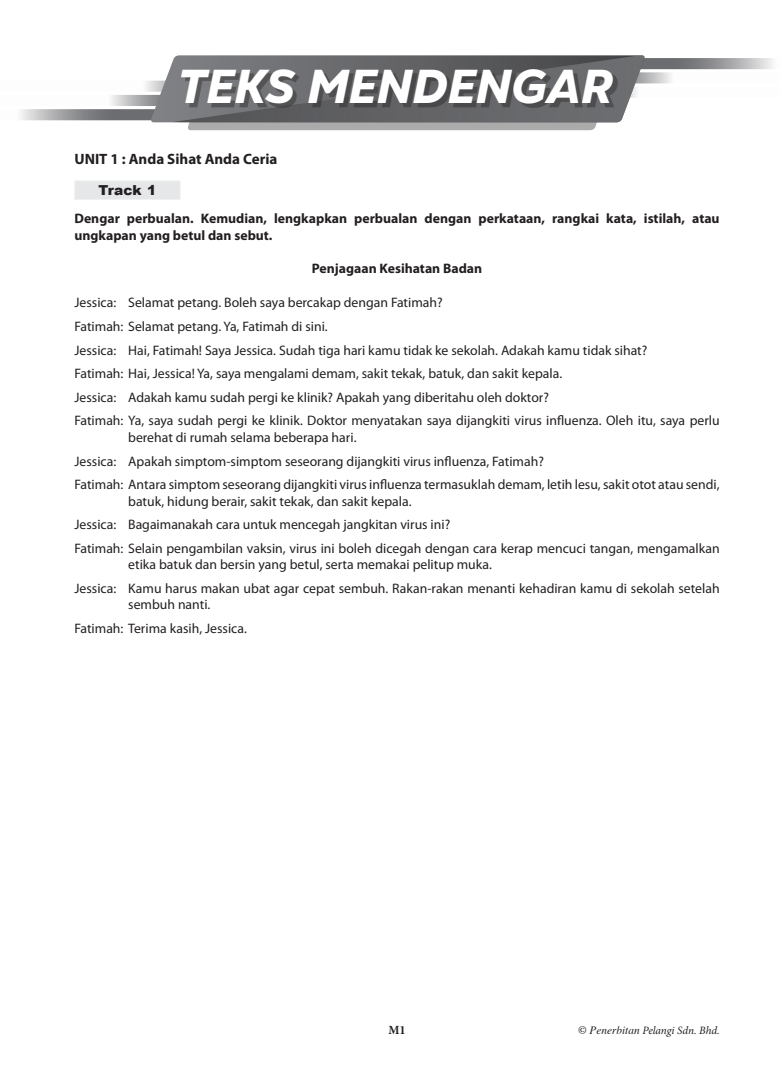
<style>
.page{position:relative;width:780px;height:1088px;background:#fff}
.page>*{position:absolute;margin:0;border:0;box-sizing:border-box;transform-origin:0 0}
.FT_Body_Text{font:italic 800 47.5px "Gogh";color:#fff}
.Body_Text{font:700 15px "Myriad Pro";color:#231f20}
.Body_Text-2{font:13.75px/16.5px "Myriad Pro";color:#231f20}
.Body_Text-3{font:700 13.75px/16.5px "Myriad Pro";color:#231f20}
.t1{font:900 13.75px "Arial";letter-spacing:-.01em;color:#231f20}
.t2{font:700 12.5px "Minion Pro";color:#231f20}
.t3{font:italic 11.25px "Minion Pro";letter-spacing:-.01em;color:#231f20}
.s1{font-style:normal;font-size:12.5px}
.s2{font-family:"Times"}
</style>
<div class="page">
<div style="left:74px;top:181px;width:106px;height:19px;background:#e6e7e9"></div>
<svg style="left:645px;top:58px;width:127px;height:11px"></svg>
<svg style="left:645px;top:72px;width:26px;height:11px"></svg>
<svg style="left:20px;top:109px;width:130px;height:11px"></svg>
<svg style="left:111px;top:95px;width:39px;height:11px"></svg>
<svg style="left:150px;top:55px;width:495px;height:75px;background:#808082"></svg>
<div style="left:185px;top:73px;width:432px;height:35px;background:#231f20;opacity:.4"></div>
<p class="FT_Body_Text" style="left:177px;top:56px;width:437px">TEKS MENDENGAR</p>
<p class="Body_Text" style="left:74px;top:149px;width:204px">UNIT 1 : Anda Sihat Anda Ceria</p>
<p class="t1" style="left:99px;top:180px;width:59px">Track 1</p>
<p class="Body_Text-3" style="left:74px;top:210px;width:646px">Dengar perbualan. Kemudian, lengkapkan perbualan dengan perkataan, rangkai kata, istilah, atau ungkapan yang betul dan sebut.</p>
<p class="Body_Text-3" style="left:312px;top:260px;width:172px">Penjagaan Kesihatan Badan</p>
<p class="Body_Text-2" style="left:74px;top:294px;width:370px">Jessica: Selamat petang. Boleh saya bercakap dengan Fatimah?</p>
<p class="Body_Text-2" style="left:74px;top:318px;width:255px">Fatimah: Selamat petang. Ya, Fatimah di sini.</p>
<p class="Body_Text-2" style="left:74px;top:342px;width:574px">Jessica: Hai, Fatimah! Saya Jessica. Sudah tiga hari kamu tidak ke sekolah. Adakah kamu tidak sihat?</p>
<p class="Body_Text-2" style="left:74px;top:365px;width:489px">Fatimah: Hai, Jessica! Ya, saya mengalami demam, sakit tekak, batuk, dan sakit kepala.</p>
<p class="Body_Text-2" style="left:74px;top:389px;width:476px">Jessica: Adakah kamu sudah pergi ke klinik? Apakah yang diberitahu oleh doktor?</p>
<p class="Body_Text-2" style="left:128px;top:412px;width:593px;text-indent:-54px">Fatimah: Ya, saya sudah pergi ke klinik. Doktor menyatakan saya dijangkiti virus influenza. Oleh itu, saya perlu berehat di rumah selama beberapa hari.</p>
<p class="Body_Text-2" style="left:74px;top:452px;width:471px">Jessica: Apakah simptom-simptom seseorang dijangkiti virus influenza, Fatimah?</p>
<p class="Body_Text-2" style="left:128px;top:476px;width:593px;text-indent:-54px">Fatimah: Antara simptom seseorang dijangkiti virus influenza termasuklah demam, letih lesu, sakit otot atau sendi, batuk, hidung berair, sakit tekak, dan sakit kepala.</p>
<p class="Body_Text-2" style="left:74px;top:516px;width:377px">Jessica: Bagaimanakah cara untuk mencegah jangkitan virus ini?</p>
<p class="Body_Text-2" style="left:128px;top:540px;width:593px;text-indent:-54px">Fatimah: Selain pengambilan vaksin, virus ini boleh dicegah dengan cara kerap mencuci tangan, mengamalkan etika batuk dan bersin yang betul, serta memakai pelitup muka.</p>
<p class="Body_Text-2" style="left:128px;top:580px;width:593px;text-indent:-54px">Jessica: Kamu harus makan ubat agar cepat sembuh. Rakan-rakan menanti kehadiran kamu di sekolah setelah sembuh nanti.</p>
<p class="Body_Text-2" style="left:74px;top:620px;width:174px">Fatimah: Terima kasih, Jessica.</p>
<p class="t2" style="left:388px;top:1021px;width:19px">M1</p>
<p class="t3" style="left:578px;top:1023px;width:143px"><span class="s1">©</span> <span class="s2">Penerbitan</span> Pelangi Sdn. Bhd.</p>
</div>
